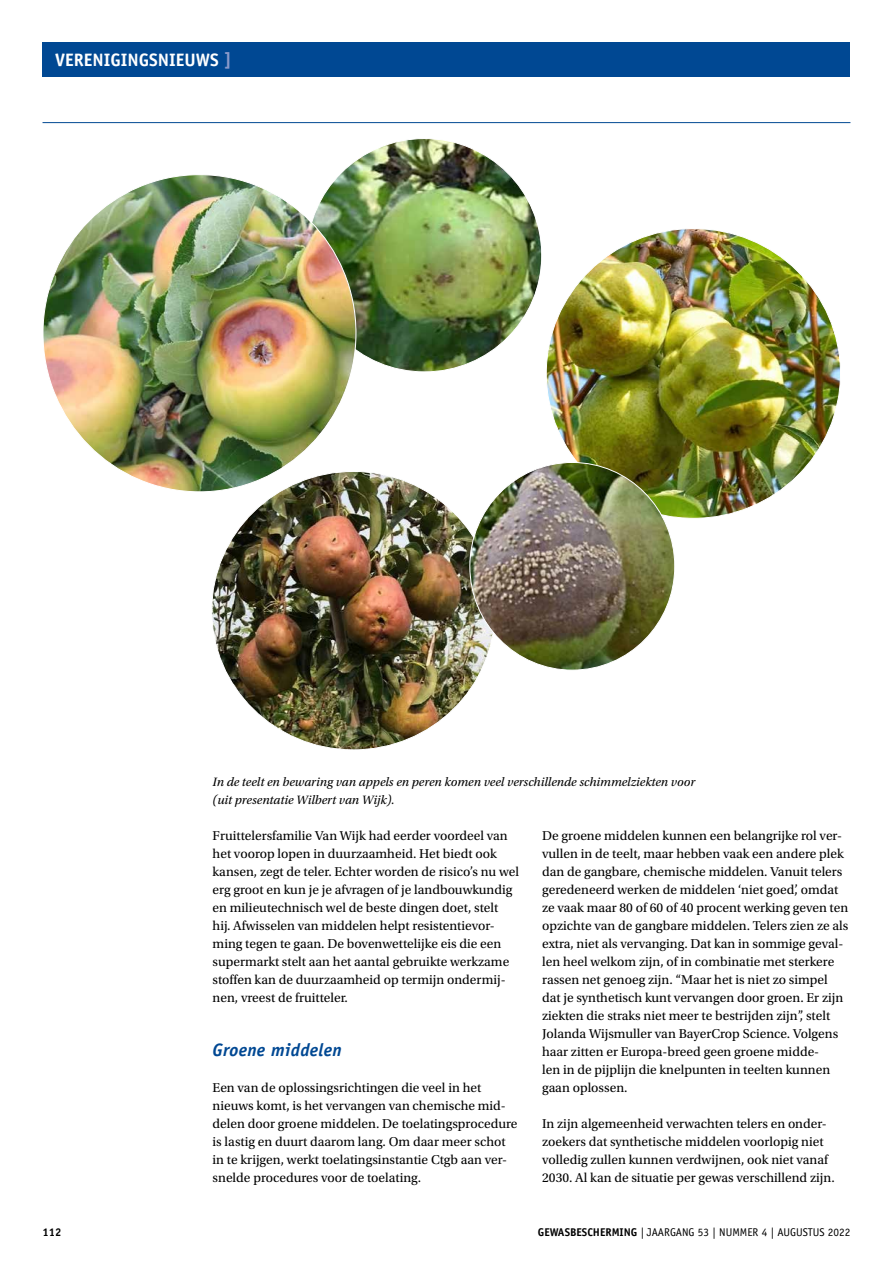
<style>
.page{position:relative;width:893px;height:1263px;background:#fff}
.page>*{position:absolute;margin:0;border:0;box-sizing:border-box;transform-origin:0 0}
.t1{font:700 18px "Officina Sans Std";color:#fff}
.t2{font:italic 700 18px "Officina Sans Std";letter-spacing:.015em;color:#004893}
.t3{font:13.5px/18px "Utopia Std";color:#000}
.t4{font:italic 12.75px/18px "Utopia Std";color:#000}
.t5{font:11.25px "Officina Sans Std";color:#000}
.t6{font:700 11.25px "Officina Sans Std";color:#000}
.s1{color:#8898c9}
.s2{font-weight:700}
</style>
<div class="page">
<div style="left:43px;top:43px;width:807px;height:34px;background:#004893"></div>
<hr style="left:43px;top:122px;width:807px;height:1px;background:#004893">
<img style="left:546px;top:230px;width:293px;height:287px">
<img style="left:340px;top:140px;width:200px;height:232px">
<img style="left:213px;top:473px;width:268px;height:277px">
<img style="left:43px;top:175px;width:313px;height:317px">
<img style="left:470px;top:462px;width:205px;height:208px">
<h1 class="t1" style="left:55px;top:49px;width:178px">VERENIGINGSNIEUWS <span class="s1">]</span></h1>
<p class="t4" style="left:213px;top:773px;width:484px">In de teelt en bewaring van appels en peren komen veel verschillende schimmelziekten voor (uit presentatie Wilbert van Wijk).</p>
<p class="t3" style="left:213px;top:827px;width:308px">Fruittelersfamilie Van Wijk had eerder voordeel van het voorop lopen in duurzaamheid. Het biedt ook kansen, zegt de teler. Echter worden de risico’s nu wel erg groot en kun je je afvragen of je landbouwkundig en milieutechnisch wel de beste dingen doet, stelt hij. Afwisselen van middelen helpt resistentievor&shy;ming tegen te gaan. De bovenwettelijke eis die een supermarkt stelt aan het aantal gebruikte werkzame stoffen kan de duurzaamheid op termijn ondermij&shy;nen, vreest de fruitteler.</p>
<h1 class="t2" style="left:213px;top:1039px;width:131px">Groene middelen</h1>
<p class="t3" style="left:213px;top:1079px;width:306px">Een van de oplossingsrichtingen die veel in het nieuws komt, is het vervangen van chemische mid&shy;delen door groene middelen. De toelatingsprocedure is lastig en duurt daarom lang. Om daar meer schot in te krijgen, werkt toelatingsinstantie Ctgb aan ver&shy;snelde procedures voor de toelating.</p>
<p class="t3" style="left:542px;top:827px;width:308px">De groene middelen kunnen een belangrijke rol ver&shy;vullen in de teelt, maar hebben vaak een andere plek dan de gangbare, chemische middelen. Vanuit telers geredeneerd werken de middelen ‘niet goed’, omdat ze vaak maar 80 of 60 of 40 procent werking geven ten opzichte van de gangbare middelen. Telers zien ze als extra, niet als vervanging. Dat kan in sommige geval&shy;len heel welkom zijn, of in combinatie met sterkere rassen net genoeg zijn. “Maar het is niet zo simpel dat je synthetisch kunt vervangen door groen. Er zijn ziekten die straks niet meer te bestrijden zijn”, stelt Jolanda Wijsmuller van BayerCrop Science. Volgens haar zitten er Europa-breed geen groene midde-<br>len in de pijplijn die knelpunten in teelten kunnen gaan oplossen.</p>
<p class="t3" style="left:542px;top:1115px;width:294px">In zijn algemeenheid verwachten telers en onder&shy;zoekers dat synthetische middelen voorlopig niet volledig zullen kunnen verdwijnen, ook niet vanaf 2030. Al kan de situatie per gewas verschillend zijn.</p>
<p class="t6" style="left:43px;top:1225px;width:20px">112</p>
<p class="t5" style="left:538px;top:1226px;width:314px"><span class="s2">GEWASBESCHERMING</span> | JAARGANG 53 | NUMMER 4 | AUGUSTUS 2022</p>
</div>
